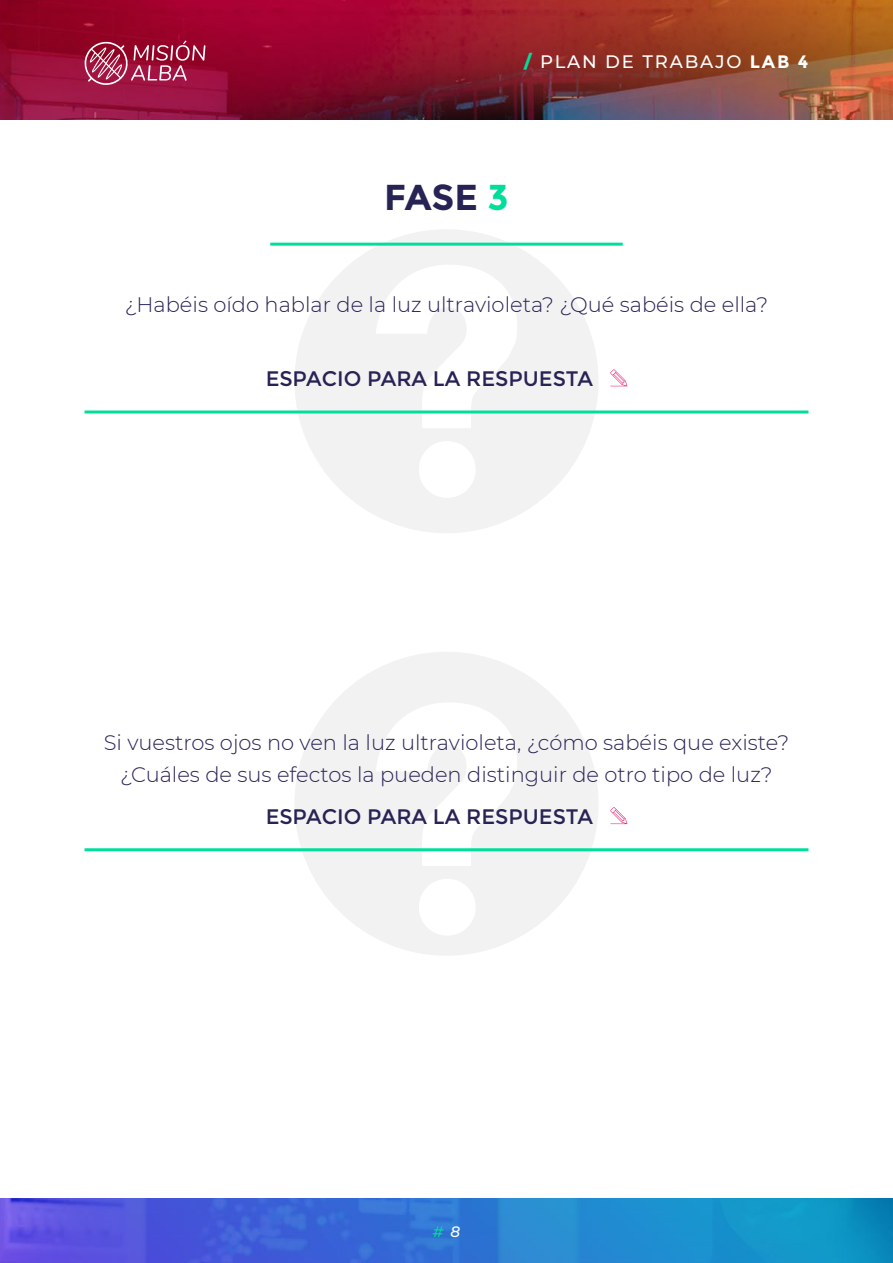
<style>
.page{position:relative;width:893px;height:1263px;background:#fff}
.page>*{position:absolute;margin:0;border:0;box-sizing:border-box;transform-origin:0 0}
.t1{font:700 36px "Montserrat";color:#282355}
.t2{font:300 21px/31.5px "Montserrat";color:#282355;text-align:center}
.t3{font:21px "Montserrat";color:#282355}
.t4{font:500 18px "Montserrat";letter-spacing:.1em;color:#fff}
.t5{font:italic 500 15px "Montserrat";color:#00de9c}
.s1{font-weight:800;color:#00de9c}
.s2{font-weight:700}
.s3{color:#00de9c}
.s4{color:#fff}
</style>
<div class="page">
<img style="left:0;top:0;width:893px;height:119px">
<img style="left:0;top:1198px;width:893px;height:65px">
<svg style="left:84px;top:40px;width:121px;height:45px;background:#ad395a"></svg>
<div style="left:294px;top:229px;width:304px;height:304px;background:#f2f2f2;border-radius:50%"></div>
<div style="left:294px;top:652px;width:304px;height:304px;background:#f2f2f2;border-radius:50%"></div>
<svg style="left:376px;top:265px;width:141px;height:232px"></svg>
<svg style="left:376px;top:703px;width:141px;height:232px"></svg>
<hr style="left:270px;top:243px;width:353px;height:3px;background:#00de9c">
<svg style="left:610px;top:369px;width:17px;height:17px"></svg>
<svg style="left:610px;top:807px;width:17px;height:17px"></svg>
<hr style="left:85px;top:410px;width:723px;height:3px;background:#00de9c">
<hr style="left:85px;top:848px;width:723px;height:3px;background:#00de9c">
<p class="t4" style="left:524px;top:49px;width:286px"><span class="s1">/</span> PLAN DE TRABAJO <span class="s2">LAB 4</span></p>
<h1 class="t1" style="left:384px;top:175px;width:126px">FASE <span class="s3">3</span></h1>
<p class="t2" style="left:125px;top:289px;width:645px">¿Habéis oído hablar de la luz ultravioleta? ¿Qué sabéis de ella?</p>
<p class="t3" style="left:266px;top:367px;width:329px">ESPACIO PARA LA RESPUESTA</p>
<p class="t2" style="left:104px;top:726px;width:687px">Si vuestros ojos no ven la luz ultravioleta, ¿cómo sabéis que existe? ¿Cuáles de sus efectos la pueden distinguir de otro tipo de luz?</p>
<p class="t3" style="left:266px;top:804px;width:329px">ESPACIO PARA LA RESPUESTA</p>
<p class="t5" style="left:433px;top:1221px;width:29px"># <span class="s4">8</span></p>
</div>
